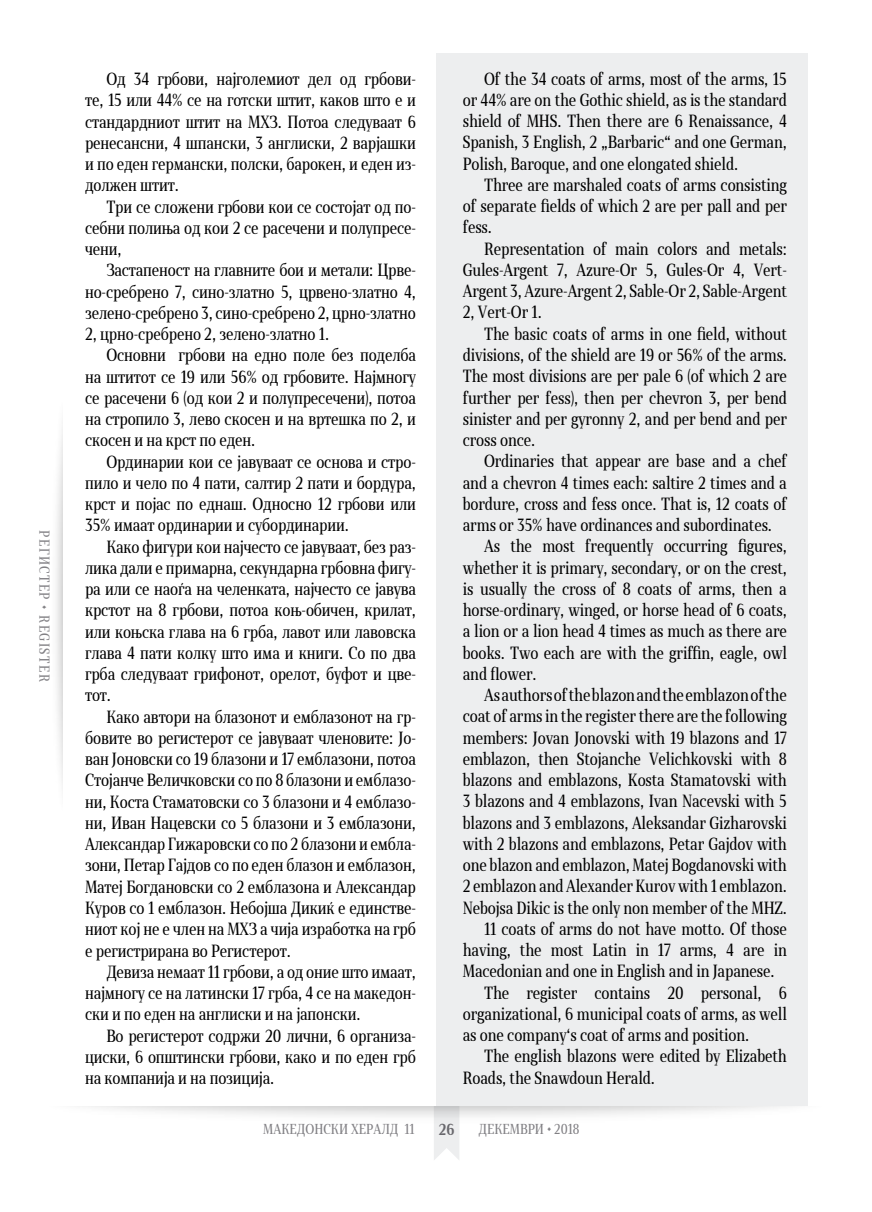
<style>
.page{position:relative;width:872px;height:1212px;background:#fff}
.page>*{position:absolute;margin:0;border:0;box-sizing:border-box;transform-origin:0 0}
.t1{font:16.5px/21.3px "Skola Serif Cn";letter-spacing:-.01em;color:#000;text-align:justify}
.t2{font:700 15px "Skola Serif Cn";color:#68676c}
.t3{font:13.5px "Skola Serif Cn";color:#818084}
.t4{font:13.5px "Skola Serif Cn";letter-spacing:.1em;color:#818084}
</style>
<div class="page">
<div style="left:436px;top:53px;width:372px;height:1053px;background:#edeeef"></div>
<p class="t4" style="left:53px;top:530px;width:153px;rotate:90deg">РЕГИСТЕР • REGISTER</p>
<p class="t1" style="left:85px;top:68px;width:332px;text-indent:21px">Од 34 грбови, најголемиот дел од грбови&shy;те, 15 или 44% се на готски штит, каков што е и стандардниот штит на МХЗ. Потоа следуваат 6 ренесансни, 4 шпански, 3 англиски, 2 варјашки и по еден германски, полски, барокен, и еден из&shy;должен штит.</p>
<p class="t1" style="left:85px;top:196px;width:332px;text-indent:21px">Три се сложени грбови кои се состојат од по&shy;себни полиња од кои 2 се расечени и полупресе&shy;чени,</p>
<p class="t1" style="left:85px;top:260px;width:332px;text-indent:21px">Застапеност на главните бои и метали: Црве&shy;но-сребрено 7, сино-златно 5, црвено-златно 4, зелено-сребрено 3, сино-сребрено 2, црно-златно 2, црно-сребрено 2, зелено-златно 1.</p>
<p class="t1" style="left:85px;top:345px;width:332px;text-indent:21px">Основни грбови на едно поле без поделба на штитот се 19 или 56% од грбовите. Најмногу се расечени 6 (од кои 2 и полупресечени), потоа на стропило 3, лево скосен и на вртешка по 2, и скосен и на крст по еден.</p>
<p class="t1" style="left:85px;top:451px;width:332px;text-indent:21px">Ординарии кои се јавуваат се основа и стро&shy;пило и чело по 4 пати, салтир 2 пати и бордура, крст и појас по еднаш. Односно 12 грбови или 35% имаат ординарии и субординарии.</p>
<p class="t1" style="left:85px;top:536px;width:332px;text-indent:21px">Како фигури кои најчесто се јавуваат, без раз&shy;лика дали е примарна, секундарна грбовна фигу&shy;ра или се наоѓа на челенката, најчесто се јавува крстот на 8 грбови, потоа коњ-обичен, крилат, или коњска глава на 6 грба, лавот или лавовска глава 4 пати колку што има и книги. Со по два грба следуваат грифонот, орелот, буфот и цве&shy;тот.</p>
<p class="t1" style="left:85px;top:706px;width:332px;text-indent:21px">Како автори на блазонот и емблазонот на гр&shy;бовите во регистерот се јавуваат членовите: Јо&shy;ван Јоновски со 19 блазони и 17 емблазони, потоа Стојанче Величковски со по 8 блазони и емблазо&shy;ни, Коста Стаматовски со 3 блазони и 4 емблазо&shy;ни, Иван Нацевски со 5 блазони и 3 емблазони, Александар Гижаровски со по 2 блазони и ембла&shy;зони, Петар Гајдов со по еден блазон и емблазон, Матеј Богдановски со 2 емблазона и Александар Куров со 1 емблазон. Небојша Дикиќ е единстве&shy;ниот кој не е член на МХЗ а чија изработка на грб е регистрирана во Регистерот.</p>
<p class="t1" style="left:85px;top:961px;width:332px;text-indent:21px">Девиза немаат 11 грбови, а од оние што имаат, најмногу се на латински 17 грба, 4 се на македон&shy;ски и по еден на англиски и на јапонски.</p>
<p class="t1" style="left:85px;top:1025px;width:332px;text-indent:21px">Во регистерот содржи 20 лични, 6 организа&shy;циски, 6 општински грбови, како и по еден грб на компанија и на позиција.</p>
<p class="t1" style="left:463px;top:68px;width:326px;text-indent:21px">Of the 34 coats of arms, most of the arms, 15 or 44% are on the Gothic shield, as is the standard shield of MHS. Then there are 6 Renaissance, 4<br>Spanish, 3 English, 2 „Barbaric“ and one German, Polish, Baroque, and one elongated shield.</p>
<p class="t1" style="left:463px;top:174px;width:326px;text-indent:21px">Three are marshaled coats of arms consisting of separate fields of which 2 are per pall and per fess.</p>
<p class="t1" style="left:463px;top:238px;width:326px;text-indent:21px">Representation of main colors and metals:<br>Gules-Argent 7, Azure-Or 5, Gules-Or 4, Vert-Argent 3, Azure-Argent 2, Sable-Or 2, Sable-Argent 2, Vert-Or 1.</p>
<p class="t1" style="left:463px;top:323px;width:326px;text-indent:21px">The basic coats of arms in one field, without divisions, of the shield are 19 or 56% of the arms.<br>The most divisions are per pale 6 (of which 2 are further per fess), then per chevron 3, per bend sinister and per gyronny 2, and per bend and per cross once.</p>
<p class="t1" style="left:484px;top:450px;width:304px">Ordinaries that appear are base and a chef</p>
<p class="t1" style="left:463px;top:472px;width:326px">and a chevron 4 times each: saltire 2 times and a</p>
<p class="t1" style="left:463px;top:493px;width:326px">bordure, cross and fess once. That is, 12 coats of</p>
<p class="t1" style="left:463px;top:514px;width:311px">arms or 35% have ordinances and subordinates.</p>
<p class="t1" style="left:484px;top:535px;width:304px">As the most frequently occurring figures,</p>
<p class="t1" style="left:463px;top:557px;width:326px">whether it is primary, secondary, or on the crest,</p>
<p class="t1" style="left:463px;top:578px;width:326px">is usually the cross of 8 coats of arms, then a</p>
<p class="t1" style="left:463px;top:599px;width:326px">horse-ordinary, winged, or horse head of 6 coats,</p>
<p class="t1" style="left:463px;top:620px;width:325px">a lion or a lion head 4 times as much as there are</p>
<p class="t1" style="left:463px;top:642px;width:326px">books. Two each are with the griffin, eagle, owl</p>
<p class="t1" style="left:463px;top:663px;width:75px">and flower.</p>
<p class="t1" style="left:484px;top:684px;width:304px">As authors of the blazon and the emblazon of the</p>
<p class="t1" style="left:463px;top:705px;width:326px">coat of arms in the register there are the following</p>
<p class="t1" style="left:463px;top:727px;width:326px">members: Jovan Jonovski with 19 blazons and 17</p>
<p class="t1" style="left:463px;top:748px;width:326px">emblazon, then Stojanche Velichkovski with 8</p>
<p class="t1" style="left:463px;top:769px;width:326px">blazons and emblazons, Kosta Stamatovski with</p>
<p class="t1" style="left:463px;top:790px;width:326px">3 blazons and 4 emblazons, Ivan Nacevski with 5</p>
<p class="t1" style="left:463px;top:812px;width:326px">blazons and 3 emblazons, Aleksandar Gizharovski</p>
<p class="t1" style="left:463px;top:833px;width:326px">with 2 blazons and emblazons, Petar Gajdov with</p>
<p class="t1" style="left:463px;top:854px;width:326px">one blazon and emblazon, Matej Bogdanovski with</p>
<p class="t1" style="left:463px;top:875px;width:326px">2 emblazon and Alexander Kurov with 1 emblazon.</p>
<p class="t1" style="left:463px;top:897px;width:326px">Nebojsa Dikic is the only non member of the MHZ.</p>
<p class="t1" style="left:484px;top:918px;width:304px">11 coats of arms do not have motto. Of those</p>
<p class="t1" style="left:463px;top:939px;width:326px">having, the most Latin in 17 arms, 4 are in</p>
<p class="t1" style="left:463px;top:960px;width:313px">Macedonian and one in English and in Japanese.</p>
<p class="t1" style="left:484px;top:982px;width:304px">The register contains 20 personal, 6</p>
<p class="t1" style="left:463px;top:1003px;width:326px">organizational, 6 municipal coats of arms, as well</p>
<p class="t1" style="left:463px;top:1024px;width:288px">as one company‘s coat of arms and position.</p>
<p class="t1" style="left:484px;top:1045px;width:304px">The english blazons were edited by Elizabeth</p>
<p class="t1" style="left:463px;top:1067px;width:194px">Roads, the Snawdoun Herald.</p>
<p class="t3" style="left:263px;top:1121px;width:153px">МАКЕДОНСКИ ХЕРАЛД 11</p>
<p class="t2" style="left:439px;top:1120px;width:17px">26</p>
<p class="t3" style="left:478px;top:1121px;width:102px">ДЕКЕМВРИ • 2018</p>
</div>
